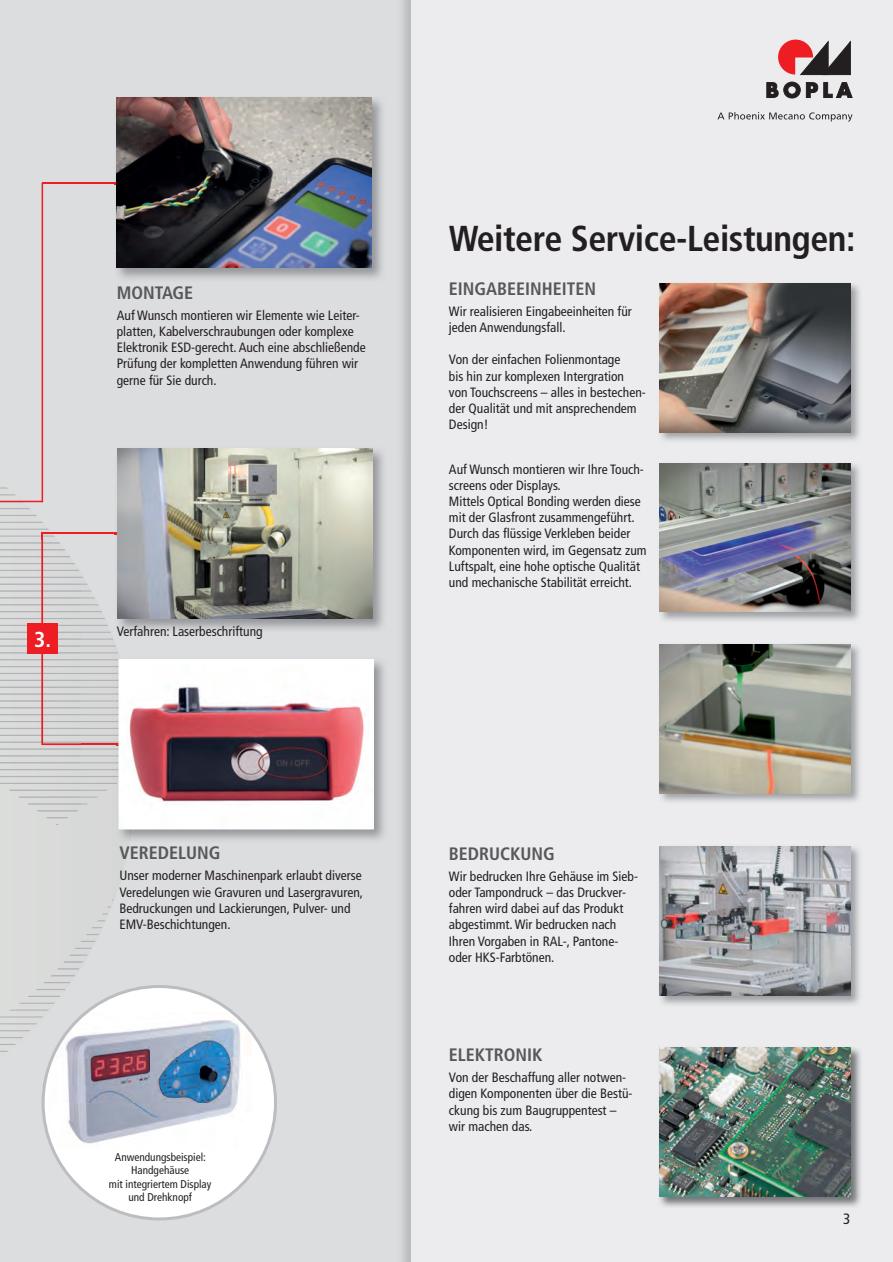
<style>
.page{position:relative;width:893px;height:1262px;background:#fff}
.page>*{position:absolute;margin:0;border:0;box-sizing:border-box;transform-origin:0 0}
.t1{font:700 condensed 36px "Frutiger";letter-spacing:-.015em;color:#231f20}
.t2{font:700 condensed 21.6px "Frutiger";color:#fff}
.t3{font:700 condensed 18px "Frutiger";color:#57585a}
.t4{font:condensed 15px "Frutiger";color:#231f20}
.t5{font:condensed 13.5px/16.2px "Frutiger";color:#231f20}
.t6{font:condensed 11.25px/13.5px "Frutiger";color:#231f20;text-align:center}
</style>
<div class="page">
<div style="left:0;top:422px;width:893px;height:839px;background:#dcdddf"></div>
<div style="left:0;top:0;width:893px;height:459px;background:#dcdddf"></div>
<div style="left:411px;top:0;width:482px;height:1261px;background:#ececee"></div>
<svg style="left:0;top:471px;width:131px;height:596px"></svg>
<hr style="left:0;top:500px;width:43px;height:2px;background:#ee1d23">
<hr style="left:41px;top:532px;width:85px;height:2px;background:#ee1d23">
<hr style="left:42px;top:743px;width:84px;height:2px;background:#ee1d23">
<hr style="left:42px;top:183px;width:1px;height:319px;background:#ee1d23">
<hr style="left:42px;top:533px;width:1px;height:212px;background:#ee1d23">
<hr style="left:42px;top:183px;width:77px;height:1px;background:#ee1d23">
<img style="left:114px;top:97px;width:268px;height:182px">
<img style="left:117px;top:98px;width:255px;height:170px">
<img style="left:0;top:540px;width:81px;height:459px">
<img style="left:0;top:542px;width:81px;height:248px">
<img style="left:18px;top:796px;width:63px;height:29px">
<img style="left:34px;top:941px;width:47px;height:56px">
<svg style="left:28px;top:995px;width:6px;height:2px"></svg>
<img style="left:42px;top:540px;width:1px;height:205px">
<img style="left:116px;top:656px;width:21px;height:187px">
<img style="left:119px;top:659px;width:255px;height:170px">
<img style="left:115px;top:448px;width:268px;height:184px">
<img style="left:117px;top:448px;width:255px;height:170px">
<div style="left:43px;top:986px;width:232px;height:232px;background:#fff;border-radius:50%"></div>
<img style="left:52px;top:1012px;width:199px;height:45px">
<img style="left:49px;top:1057px;width:192px;height:91px">
<img style="left:659px;top:284px;width:201px;height:157px">
<img style="left:659px;top:283px;width:192px;height:149px">
<img style="left:659px;top:645px;width:201px;height:157px">
<img style="left:659px;top:644px;width:192px;height:149px">
<img style="left:660px;top:464px;width:200px;height:157px">
<img style="left:659px;top:463px;width:192px;height:149px">
<img style="left:659px;top:847px;width:201px;height:158px">
<img style="left:659px;top:846px;width:192px;height:149px">
<div style="left:27px;top:623px;width:31px;height:31px;background:#ee1d23"></div>
<svg style="left:800px;top:40px;width:51px;height:36px"></svg>
<svg style="left:766px;top:82px;width:34px;height:16px"></svg>
<svg style="left:806px;top:82px;width:46px;height:16px"></svg>
<svg style="left:778px;top:40px;width:35px;height:35px"></svg>
<svg style="left:717px;top:112px;width:135px;height:9px"></svg>
<img style="left:659px;top:1048px;width:202px;height:159px">
<img style="left:659px;top:1047px;width:192px;height:149px">
<p class="t3" style="left:117px;top:282px;width:78px">MONTAGE</p>
<p class="t5" style="left:117px;top:307px;width:250px">Auf Wunsch montieren wir Elemente wie Leiter&shy;platten, Kabelverschraubungen oder komplexe Elektronik ESD-gerecht. Auch eine abschließende Prüfung der kompletten Anwendung führen wir gerne für Sie durch.</p>
<p class="t2" style="left:34px;top:626px;width:18px">3.</p>
<p class="t5" style="left:117px;top:623px;width:147px">Verfahren: Laserbeschriftung</p>
<p class="t3" style="left:119px;top:842px;width:102px">VEREDELUNG</p>
<p class="t5" style="left:119px;top:867px;width:245px">Unser moderner Maschinenpark erlaubt diverse Veredelungen wie Gravuren und Lasergravuren, Bedruckungen und Lackierungen, Pulver- und EMV-Beschichtungen.</p>
<p class="t6" style="left:109px;top:1149px;width:104px">Anwendungsbeispiel:<br>Handgehäuse<br>mit integriertem Display und Drehknopf</p>
<p class="t1" style="left:449px;top:217px;width:408px">Weitere Service-Leistungen:</p>
<p class="t3" style="left:449px;top:278px;width:149px">EINGABEEINHEITEN</p>
<p class="t5" style="left:449px;top:303px;width:184px">Wir realisieren Eingabeeinheiten für jeden Anwendungsfall.</p>
<p class="t5" style="left:449px;top:352px;width:198px">Von der einfachen Folienmontage<br>bis hin zur komplexen Intergration von Touchscreens – alles in bestechen&shy;der Qualität und mit ansprechendem<br>Design!</p>
<p class="t5" style="left:449px;top:461px;width:199px">Auf Wunsch montieren wir Ihre Touch&shy;screens oder Displays.<br>Mittels Optical Bonding werden diese mit der Glasfront zusammengeführt.<br>Durch das flüssige Verkleben beider Komponenten wird, im Gegensatz zum Luftspalt, eine hohe optische Qualität und mechanische Stabilität erreicht.</p>
<p class="t3" style="left:449px;top:842px;width:107px">BEDRUCKUNG</p>
<p class="t5" style="left:449px;top:868px;width:191px">Wir bedrucken Ihre Gehäuse im Sieb&shy;oder Tampondruck – das Druckver&shy;fahren wird dabei auf das Produkt abgestimmt. Wir bedrucken nach<br>Ihren Vorgaben in RAL-, Pantone&shy;oder HKS-Farbtönen.</p>
<p class="t3" style="left:449px;top:1044px;width:95px">ELEKTRONIK</p>
<p class="t5" style="left:449px;top:1069px;width:185px">Von der Beschaffung aller notwen&shy;digen Komponenten über die Bestü&shy;ckung bis zum Baugruppentest – wir machen das.</p>
<p class="t4" style="left:843px;top:1210px;width:9px">3</p>
</div>
